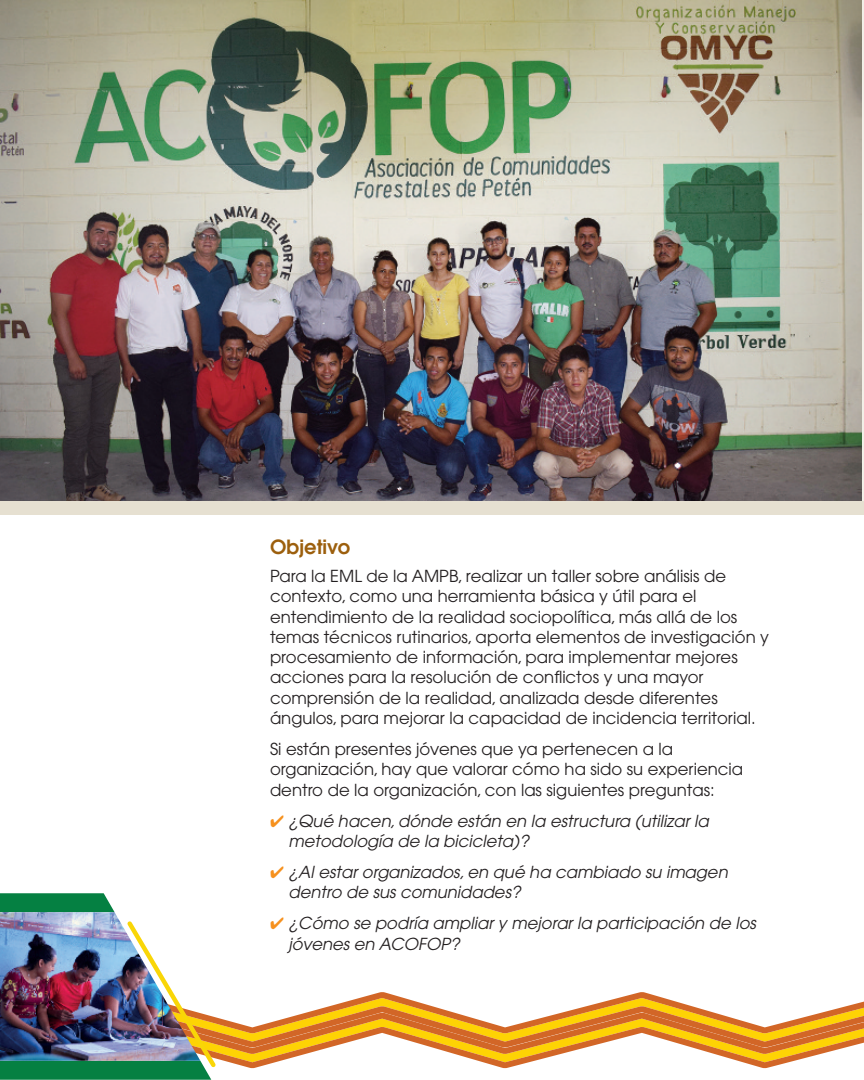
<style>
.page{position:relative;width:864px;height:1080px;background:#fff}
.page>*{position:absolute;margin:0;border:0;box-sizing:border-box;transform-origin:0 0}
.t1{font:600 19.5px "Avant Garde";color:#9c5f0d}
.t2{font:16.5px/20.2px "Avant Garde";color:#231f20}
.t3{font:italic 16.5px/20.2px "Avant Garde";color:#231f20}
.s1{color:#f6911e}
</style>
<div class="page">
<img style="left:0;top:0;width:861px;height:501px">
<svg style="left:0;top:893px;width:864px;height:187px"></svg>
<img style="left:0;top:912px;width:200px;height:149px">
<div style="left:0;top:501px;width:864px;height:13px;background:#e6e0d1"></div>
<p class="t1" style="left:270px;top:540px;width:82px">Objetivo</p>
<p class="t2" style="left:270px;top:568px;width:501px">Para la EML de la AMPB, realizar un taller sobre análisis de contexto, como una herramienta básica y útil para el entendimiento de la realidad sociopolítica, más allá de los temas técnicos rutinarios, aporta elementos de investigación y procesamiento de información, para implementar mejores acciones para la resolución de conflictos y una mayor comprensión de la realidad, analizada desde diferentes ángulos, para mejorar la capacidad de incidencia territorial.</p>
<p class="t2" style="left:270px;top:740px;width:475px">Si están presentes jóvenes que ya pertenecen a la organización, hay que valorar cómo ha sido su experiencia dentro de la organización, con las siguientes preguntas:</p>
<p class="t3" style="left:288px;top:812px;width:422px;text-indent:-18px"><span class="s1">✔</span> ¿Qué hacen, dónde están en la estructura (utilizar la metodología de la bicicleta)?</p>
<p class="t3" style="left:288px;top:863px;width:441px;text-indent:-18px"><span class="s1">✔</span> ¿Al estar organizados, en qué ha cambiado su imagen dentro de sus comunidades?</p>
<p class="t3" style="left:288px;top:915px;width:469px;text-indent:-18px"><span class="s1">✔</span> ¿Cómo se podría ampliar y mejorar la participación de los jóvenes en ACOFOP?</p>
</div>
